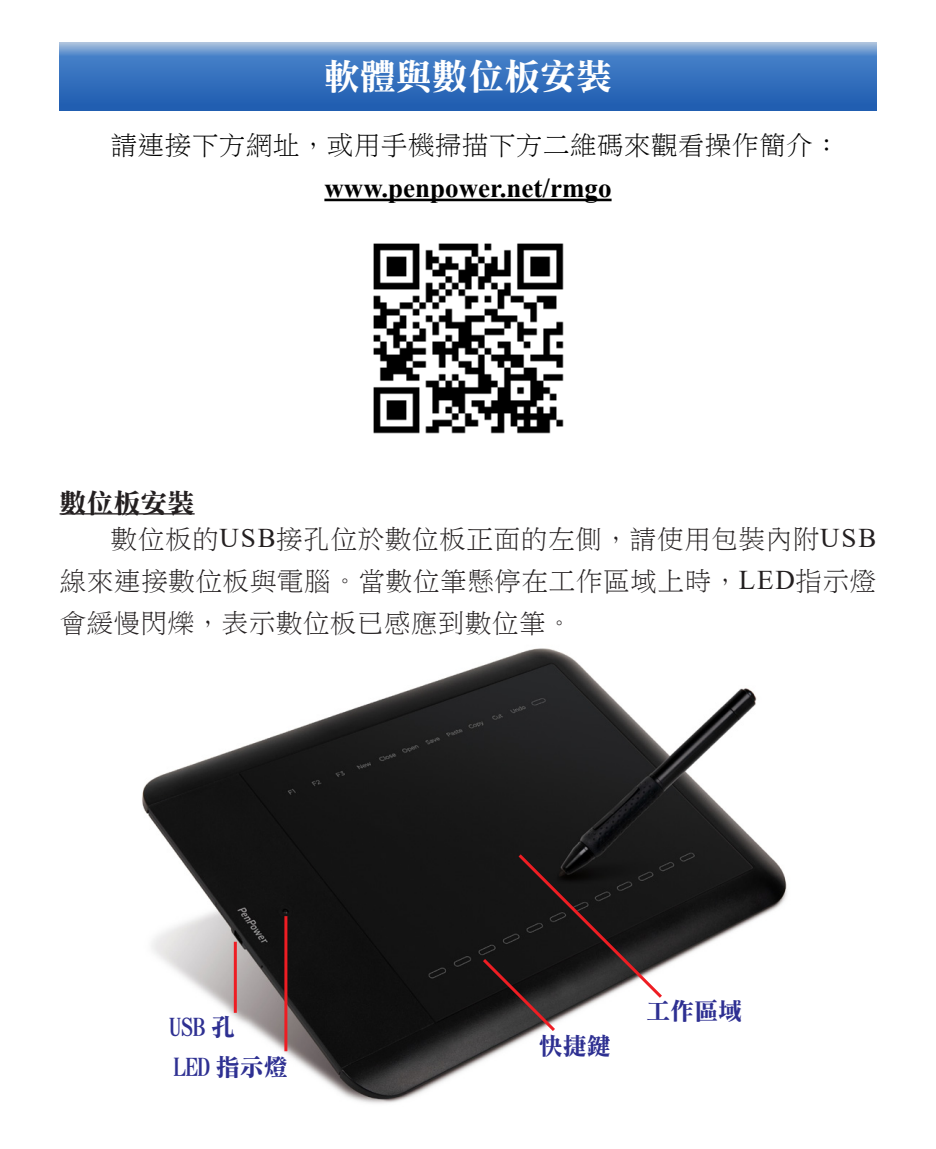
<style>
.page{position:relative;width:936px;height:1149px;background:#fff}
.page>*{position:absolute;margin:0;border:0;box-sizing:border-box;transform-origin:0 0}
.標題1{font:36px "DF Li Song W7 WIN BF";color:#fff}
.凹排{font:27px/42px "DF Li Song W3 WIN BF";letter-spacing:.005em;color:#231f20;text-align:justify}
.凹排-2{font:27px "DF Li Song W3 WIN BF";color:#000}
.凹排-3{font:700 27px "Times New Roman";color:#000}
.t1{font:27px "DF Li Song W7 WIN BF";color:#231f20}
.t2{font:24px "DF Li Song W7 WIN BF";color:#2e3092}
.s1{font-family:"Times New Roman"}
</style>
<div class="page">
<svg style="left:60px;top:43px;width:816px;height:67px;background:#3f77c0"></svg>
<hr style="left:324px;top:198px;width:287px;height:3px;background:#000">
<hr style="left:60px;top:513px;width:135px;height:1px;background:#231f20">
<img style="left:142px;top:648px;width:646px;height:456px">
<hr style="left:234px;top:941px;width:3px;height:71px;background:#ee1d23">
<hr style="left:284px;top:915px;width:3px;height:135px;background:#ee1d23">
<svg style="left:479px;top:850px;width:186px;height:183px;background:#3f3a3a"></svg>
<img style="left:373px;top:243px;width:191px;height:191px">
<p class="標題1" style="left:324px;top:58px;width:289px">軟體與數位板安裝</p>
<p class="凹排-2" style="left:111px;top:131px;width:731px">請連接下方網址，或用手機掃描下方二維碼來觀看操作簡介：</p>
<p class="凹排-3" style="left:324px;top:168px;width:288px">www.penpower.net/rmgo</p>
<p class="t1" style="left:60px;top:489px;width:136px">數位板安裝</p>
<p class="凹排" style="left:60px;top:517px;width:818px;text-indent:51px">數位板的<span class="s1">USB</span>接孔位於數位板正面的左側，請使用包裝內附<span class="s1">USB</span>線來連接數位板與電腦。當數位筆懸停在工作區域上時，<span class="s1">LED</span>指示燈會緩慢閃爍，表示數位板已感應到數位筆。</p>
<p class="t2" style="left:169px;top:1014px;width:67px">USB 孔</p>
<p class="t2" style="left:174px;top:1054px;width:116px">LED 指示燈</p>
<p class="t2" style="left:539px;top:1033px;width:73px">快捷鍵</p>
<p class="t2" style="left:646px;top:998px;width:97px">工作區域</p>
</div>
